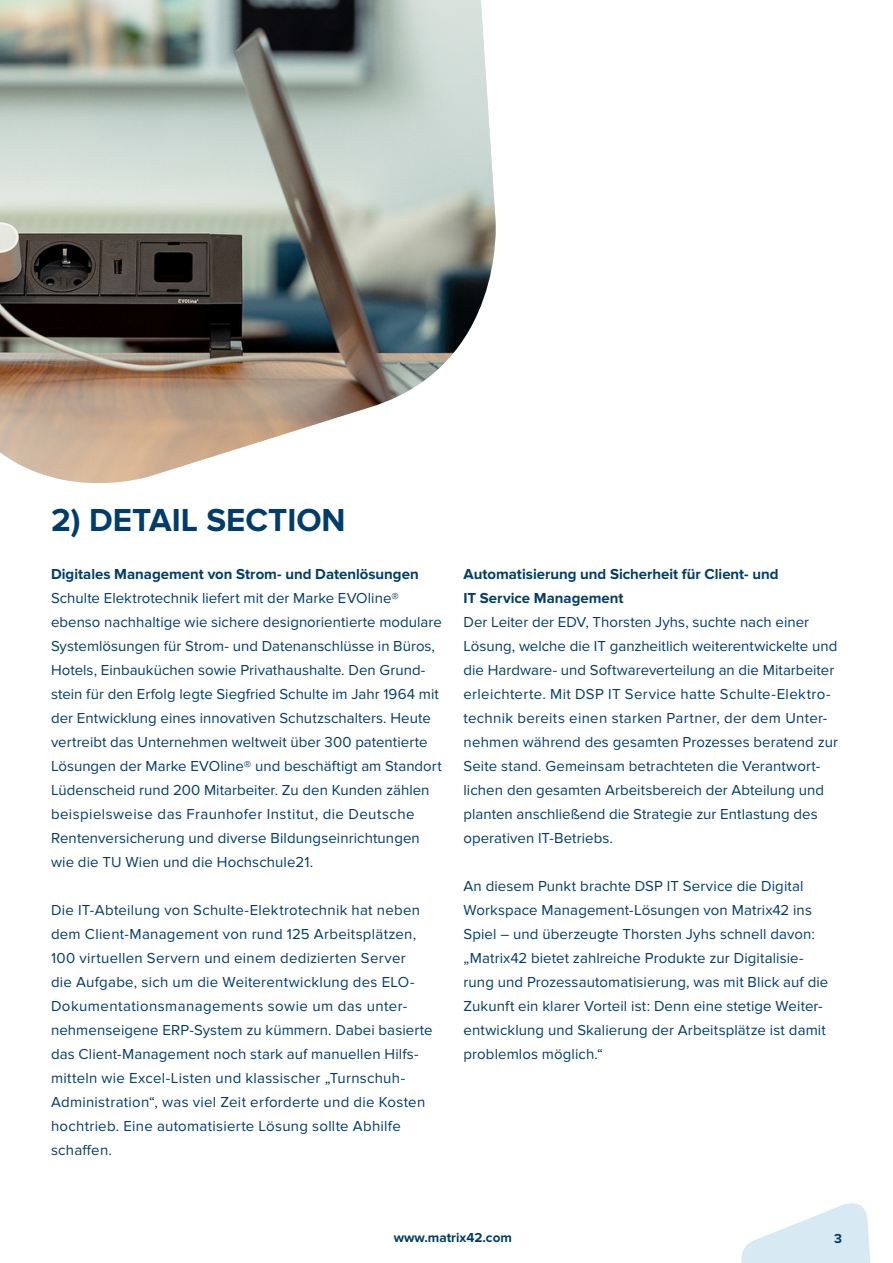
<style>
.page{position:relative;width:893px;height:1263px;background:#fff}
.page>*{position:absolute;margin:0;border:0;box-sizing:border-box;transform-origin:0 0}
.t1{font:700 33px "Proxima Nova";color:#003d6a}
.t2{font:15px/24px "Proxima Nova";letter-spacing:.005em;color:#003d6a}
.t3{font:700 15px/24px "Proxima Nova";color:#003d6a}
.t4{font:700 13.5px "Proxima Nova";color:#003d6a}
</style>
<div class="page">
<svg style="left:741px;top:1203px;width:130px;height:60px"></svg>
<img style="left:0;top:0;width:496px;height:483px">
<p class="t1" style="left:51px;top:501px;width:296px">2) DETAIL SECTION</p>
<p class="t3" style="left:51px;top:562px;width:369px">Digitales Management von Strom- und Datenlösungen</p>
<p class="t2" style="left:51px;top:586px;width:392px">Schulte Elektrotechnik liefert mit der Marke EVOline® ebenso nachhaltige wie sichere designorientierte modulare Systemlösungen für Strom- und Datenanschlüsse in Büros, Hotels, Einbauküchen sowie Privathaushalte. Den Grund&shy;stein für den Erfolg legte Siegfried Schulte im Jahr 1964 mit der Entwicklung eines innovativen Schutzschalters. Heute vertreibt das Unternehmen weltweit über 300 patentierte Lösungen der Marke EVOline® und beschäftigt am Standort Lüdenscheid rund 200 Mitarbeiter. Zu den Kunden zählen beispielsweise das Fraunhofer Institut, die Deutsche Rentenversicherung und diverse Bildungseinrichtungen wie die TU Wien und die Hochschule21.</p>
<p class="t2" style="left:51px;top:898px;width:383px">Die IT-Abteilung von Schulte-Elektrotechnik hat neben dem Client-Management von rund 125 Arbeitsplätzen, 100 virtuellen Servern und einem dedizierten Server<br>die Aufgabe, sich um die Weiterentwicklung des ELO-Dokumentationsmanagements sowie um das unter&shy;nehmenseigene ERP-System zu kümmern. Dabei basierte das Client-Management noch stark auf manuellen Hilfs&shy;mitteln wie Excel-Listen und klassischer „Turnschuh-Administration“, was viel Zeit erforderte und die Kosten hochtrieb. Eine automatisierte Lösung sollte Abhilfe schaffen.</p>
<p class="t3" style="left:463px;top:562px;width:317px">Automatisierung und Sicherheit für Client- und<br>IT Service Management</p>
<p class="t2" style="left:463px;top:610px;width:376px">Der Leiter der EDV, Thorsten Jyhs, suchte nach einer Lösung, welche die IT ganzheitlich weiterentwickelte und die Hardware- und Softwareverteilung an die Mitarbeiter erleichterte. Mit DSP IT Service hatte Schulte-Elektro&shy;technik bereits einen starken Partner, der dem Unter&shy;nehmen während des gesamten Prozesses beratend zur Seite stand. Gemeinsam betrachteten die Verantwort&shy;lichen den gesamten Arbeitsbereich der Abteilung und planten anschließend die Strategie zur Entlastung des operativen IT-Betriebs.</p>
<p class="t2" style="left:463px;top:874px;width:366px">An diesem Punkt brachte DSP IT Service die Digital Workspace Management-Lösungen von Matrix42 ins Spiel – und überzeugte Thorsten Jyhs schnell davon: „Matrix42 bietet zahlreiche Produkte zur Digitalisie&shy;rung und Prozessautomatisierung, was mit Blick auf die Zukunft ein klarer Vorteil ist: Denn eine stetige Weiter&shy;entwicklung und Skalierung der Arbeitsplätze ist damit problemlos möglich.“</p>
<p class="t4" style="left:394px;top:1229px;width:120px">www.matrix42.com</p>
<p class="t4" style="left:834px;top:1230px;width:9px">3</p>
</div>
